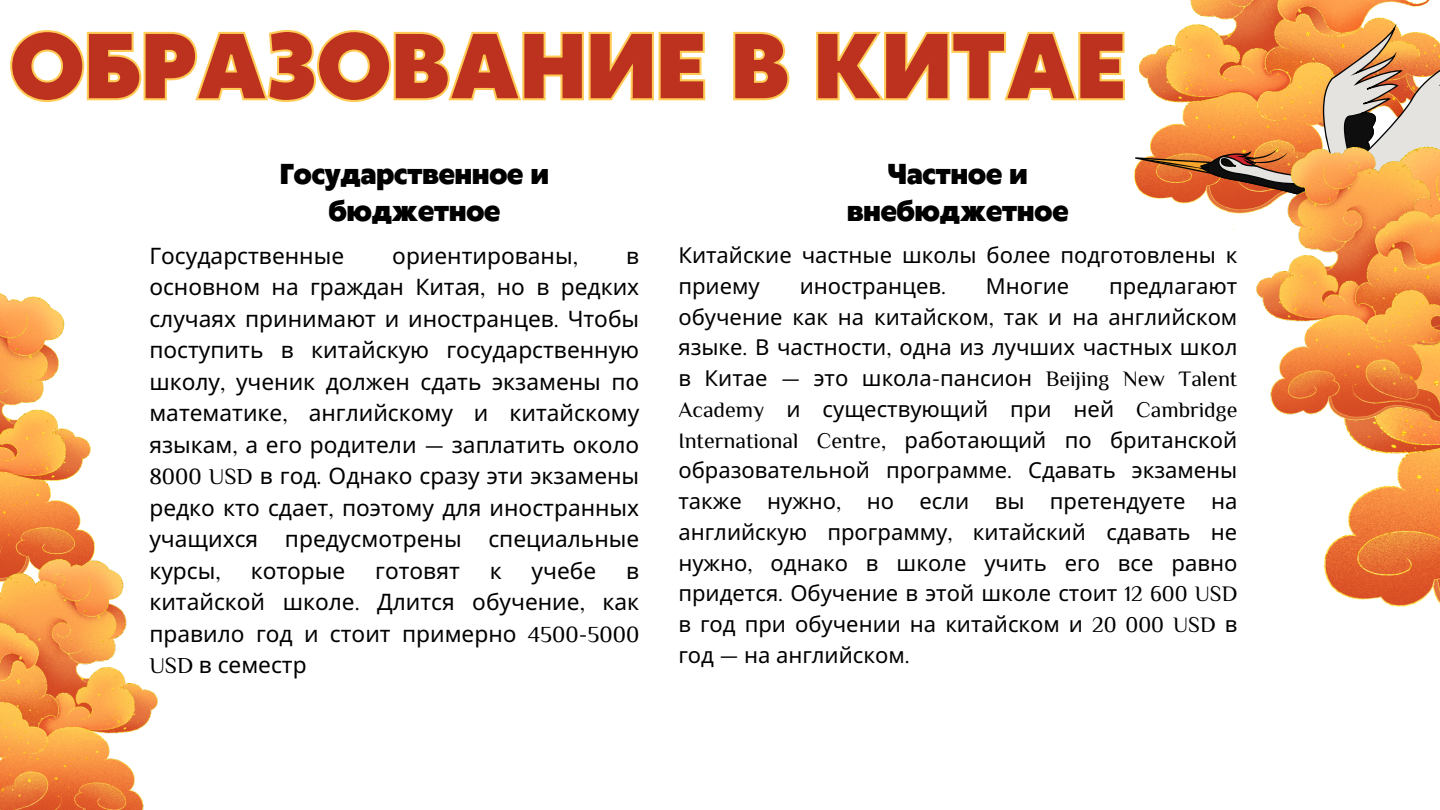
<style>
.page{position:relative;width:1440px;height:810px;background:#fff}
.page>*{position:absolute;margin:0;border:0;box-sizing:border-box;transform-origin:0 0}
.t1{font:900 89px "Klein Text";color:#bd321e}
.t2{font:900 27px/37.5px "Klein Text";color:#000;text-align:center}
.t3{font:22.7px/31.5px "Noto Sans";color:#000;text-align:justify}
.t4{font:22px/30.8px "Noto Sans";color:#000}
.s1{font-family:"ZCOOL Xiao Wei"}
</style>
<div class="page">
<img style="left:1190px;top:0;width:240px;height:20px">
<img style="left:0;top:293px;width:95px;height:266px">
<svg style="left:1135px;top:20px;width:305px;height:210px"></svg>
<img style="left:1324px;top:140px;width:116px;height:467px">
<img style="left:1255px;top:148px;width:185px;height:290px">
<img style="left:0;top:559px;width:158px;height:251px">
<svg style="left:10px;top:29px;width:1115px;height:73px"></svg>
<p class="t1" style="left:10px;top:21px;width:1118px">ОБРАЗОВАНИЕ В КИТАЕ</p>
<p class="t2" style="left:280px;top:157px;width:270px">Государственное и бюджетное</p>
<p class="t3" style="left:149px;top:239px;width:196px">Государственные</p>
<p class="t3" style="left:392px;top:239px;width:187px">ориентированы<span class="s1">,</span></p>
<p class="t3" style="left:149px;top:239px;width:491px;text-indent:477px">в основном на граждан Китая<span class="s1">,</span> но в редких случаях принимают и иностранцев<span class="s1">.</span> Чтобы поступить в китайскую государственную школу<span class="s1">,</span> ученик должен сдать экзамены по математике<span class="s1">,</span> английскому и китайскому языкам<span class="s1">,</span> а его родители <span class="s1">—</span> заплатить около <span class="s1">8000 USD</span> в год<span class="s1">.</span> Однако сразу эти экзамены редко кто сдает<span class="s1">,</span> поэтому для иностранных учащихся предусмотрены специальные курсы<span class="s1">,</span></p>
<p class="t3" style="left:251px;top:554px;width:96px">которые</p>
<p class="t3" style="left:375px;top:554px;width:86px">готовят</p>
<p class="t3" style="left:490px;top:554px;width:13px">к</p>
<p class="t3" style="left:532px;top:554px;width:66px">учебе</p>
<p class="t3" style="left:149px;top:554px;width:491px;text-indent:477px">в китайской школе<span class="s1">.</span> Длится обучение<span class="s1">,</span> как правило год и стоит примерно <span class="s1">4500-5000<br>USD</span> в семестр</p>
<p class="t2" style="left:847px;top:157px;width:223px">Частное и внебюджетное</p>
<p class="t4" style="left:678px;top:239px;width:560px">Китайские частные школы более подготовлены к приему</p>
<p class="t4" style="left:800px;top:270px;width:148px">иностранцев<span class="s1">.</span></p>
<p class="t4" style="left:986px;top:270px;width:85px">Многие</p>
<p class="t4" style="left:678px;top:270px;width:560px;text-align:justify;text-indent:431px">предлагают обучение как на китайском<span class="s1">,</span> так и на английском языке<span class="s1">.</span> В частности<span class="s1">,</span> одна из лучших частных школ в Китае <span class="s1">—</span> это школа<span class="s1">-</span>пансион <span class="s1">Beijing New Talent Academy</span> и существующий при ней <span class="s1">Cambridge International Centre,</span> работающий по британской образовательной программе<span class="s1">.</span> Сдавать экзамены также нужно<span class="s1">,</span> но если вы претендуете на английскую программу<span class="s1">,</span> китайский сдавать не нужно<span class="s1">,</span> однако в школе учить его все равно придется<span class="s1">.</span> Обучение в этой школе стоит <span class="s1">12 600 USD </span>в год при обучении на китайском и <span class="s1">20 000 USD</span> в год <span class="s1">—</span> на английском<span class="s1">.</span></p>
</div>
